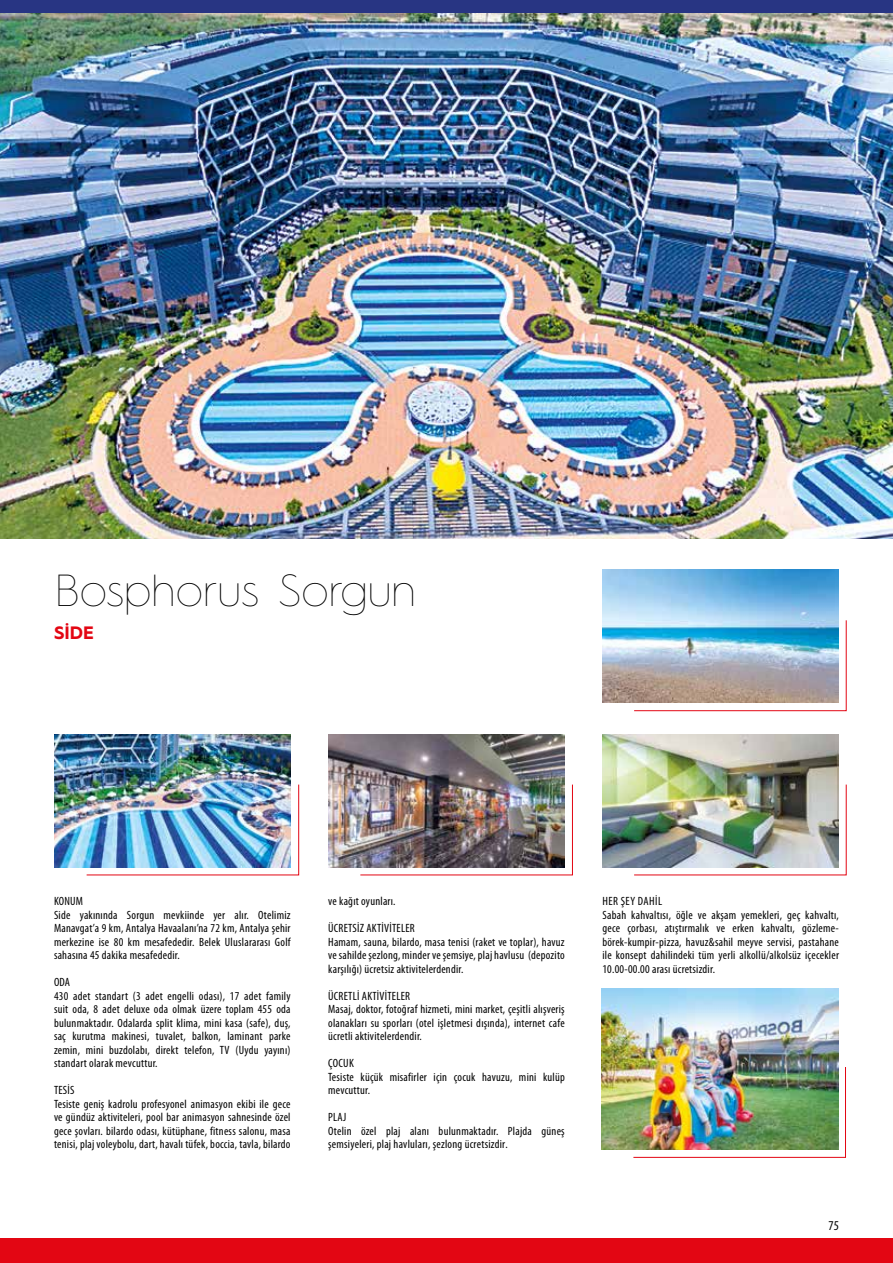
<style>
.page{position:relative;width:893px;height:1263px;background:#fff}
.page>*{position:absolute;margin:0;border:0;box-sizing:border-box;transform-origin:0 0}
.t1{font:100 45px "Hurme Geometric Sans 1";color:#000}
.t2{font:700 18px "Hurme Geometric Sans 1";color:#e30613}
.t3{font:condensed 13.5px "Myriad Pro";color:#000}
.t4{font:condensed 12px/13.5px "Myriad Pro";letter-spacing:.02em;color:#000}
</style>
<div class="page">
<div style="left:0;top:1238px;width:893px;height:25px;background:#e30613"></div>
<img style="left:54px;top:735px;width:237px;height:132px">
<img style="left:328px;top:735px;width:237px;height:132px">
<img style="left:602px;top:735px;width:237px;height:132px">
<img style="left:602px;top:570px;width:237px;height:132px">
<img style="left:633px;top:620px;width:214px;height:91px">
<img style="left:633px;top:784px;width:214px;height:92px">
<img style="left:360px;top:784px;width:213px;height:92px">
<img style="left:86px;top:784px;width:213px;height:92px">
<img style="left:0;top:13px;width:893px;height:525px">
<img style="left:602px;top:989px;width:236px;height:160px">
<img style="left:633px;top:1066px;width:213px;height:92px">
<div style="left:0;top:0;width:893px;height:13px;background:#283583"></div>
<h1 class="t1" style="left:54px;top:561px;width:364px">Bosphorus Sorgun</h1>
<h2 class="t2" style="left:54px;top:620px;width:41px">SİDE</h2>
<p class="t4" style="left:54px;top:894px;width:238px">KONUM<br>Side yakınında Sorgun mevkiinde yer alır. Otelimiz Manavgat’a 9 km, Antalya Havaalanı’na 72 km, Antalya şehir merkezine ise 80 km mesafededir. Belek Uluslararası Golf sahasına 45 dakika mesafededir.</p>
<p class="t4" style="left:54px;top:975px;width:238px">ODA<br>430 adet standart (3 adet engelli odası), 17 adet family suit oda, 8 adet deluxe oda olmak üzere toplam 455 oda bulunmaktadır. Odalarda split klima, mini kasa (safe), duş, saç kurutma makinesi, tuvalet, balkon, laminant parke zemin, mini buzdolabı, direkt telefon, TV (Uydu yayını) standart olarak mevcuttur.</p>
<p class="t4" style="left:54px;top:1083px;width:238px">TESİS<br>Tesiste geniş kadrolu profesyonel animasyon ekibi ile gece ve gündüz aktiviteleri, pool bar animasyon sahnesinde özel gece şovları. bilardo odası, kütüphane, fitness salonu, masa tenisi, plaj voleybolu, dart, havalı tüfek, boccia, tavla, bilardo</p>
<p class="t4" style="left:328px;top:894px;width:69px">ve kağıt oyunları.</p>
<p class="t4" style="left:328px;top:921px;width:238px">ÜCRETSİZ AKTİVİTELER<br>Hamam, sauna, bilardo, masa tenisi (raket ve toplar), havuz ve sahilde şezlong, minderve şemsiye, plaj havlusu (depozito karşılığı) ücretsiz aktivitelerdendir.</p>
<p class="t4" style="left:328px;top:989px;width:238px">ÜCRETLİ AKTİVİTELER<br>Masaj, doktor, fotoğraf hizmeti, mini market, çeşitli alışveriş olanakları su sporları (otel işletmesi dışında), internet cafe ücretli aktivitelerdendir.</p>
<p class="t4" style="left:328px;top:1056px;width:238px">ÇOCUK<br>Tesiste küçük misafirler için çocuk havuzu, mini kulüp mevcuttur.</p>
<p class="t4" style="left:328px;top:1110px;width:238px">PLAJ<br>Otelin özel plaj alanı bulunmaktadır. Plajda güneş şemsiyeleri, plaj havluları, şezlong ücretsizdir.</p>
<p class="t4" style="left:602px;top:894px;width:238px">HER ŞEY DAHİL<br>Sabah kahvaltısı, öğle ve akşam yemekleri, geç kahvaltı, gece çorbası, atıştırmalık ve erken kahvaltı, gözleme&shy;börek-kumpir-pizza, havuz&amp;sahil meyve servisi, pastahane ile konsept dahilindeki tüm yerli alkollü/alkolsüz içecekler 10.00-00.00 arası ücretsizdir.</p>
<p class="t3" style="left:829px;top:1217px;width:12px">75</p>
</div>
